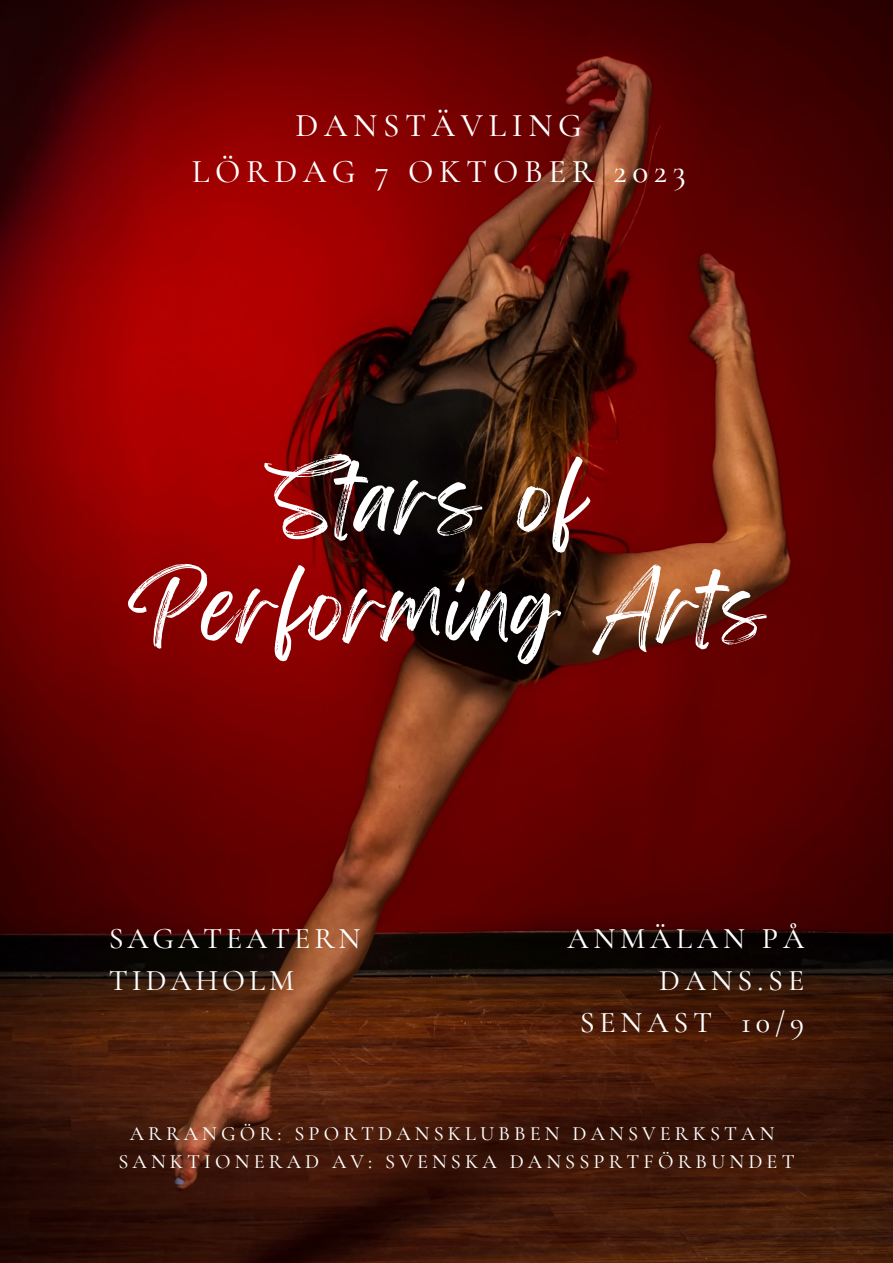
<style>
.page{position:relative;width:893px;height:1263px;background:#fff}
.page>*{position:absolute;margin:0;border:0;box-sizing:border-box;transform-origin:0 0}
.t1{font:77.7px "Feeling Passionate";letter-spacing:.045em;color:#fff}
.t2{font:500 33.08px "Cormorant Garamond";letter-spacing:.17em;color:#fff}
.t3{font:500 30px/41.6px "Cormorant Garamond";letter-spacing:.165em;color:#fff;text-align:right}
.t4{font:500 30px/41.6px "Cormorant Garamond";letter-spacing:.145em;color:#fff}
.t5{font:500 20.25px "Cormorant Garamond";letter-spacing:.205em;color:#fff}
</style>
<div class="page">
<img style="left:0;top:0;width:893px;height:1263px">
<p class="t2" style="left:296px;top:106px;width:288px">DANSTÄVLING</p>
<p class="t2" style="left:192px;top:152px;width:495px">LÖRDAG 7 OKTOBER 2023</p>
<p class="t1" style="left:274px;top:436px;width:312px">Stars of</p>
<p class="t1" style="left:128px;top:545px;width:639px">Performing Arts</p>
<p class="t4" style="left:109px;top:918px;width:253px">SAGATEATERN<br>TIDAHOLM</p>
<p class="t3" style="left:567px;top:918px;width:238px">ANMÄLAN PÅ<br>DANS.SE<br>SENAST 10/9</p>
<p class="t5" style="left:130px;top:1121px;width:646px">ARRANGÖR: SPORTDANSKLUBBEN DANSVERKSTAN</p>
<p class="t5" style="left:118px;top:1149px;width:677px">SANKTIONERAD AV: SVENSKA DANSSPRTFÖRBUNDET</p>
</div>
